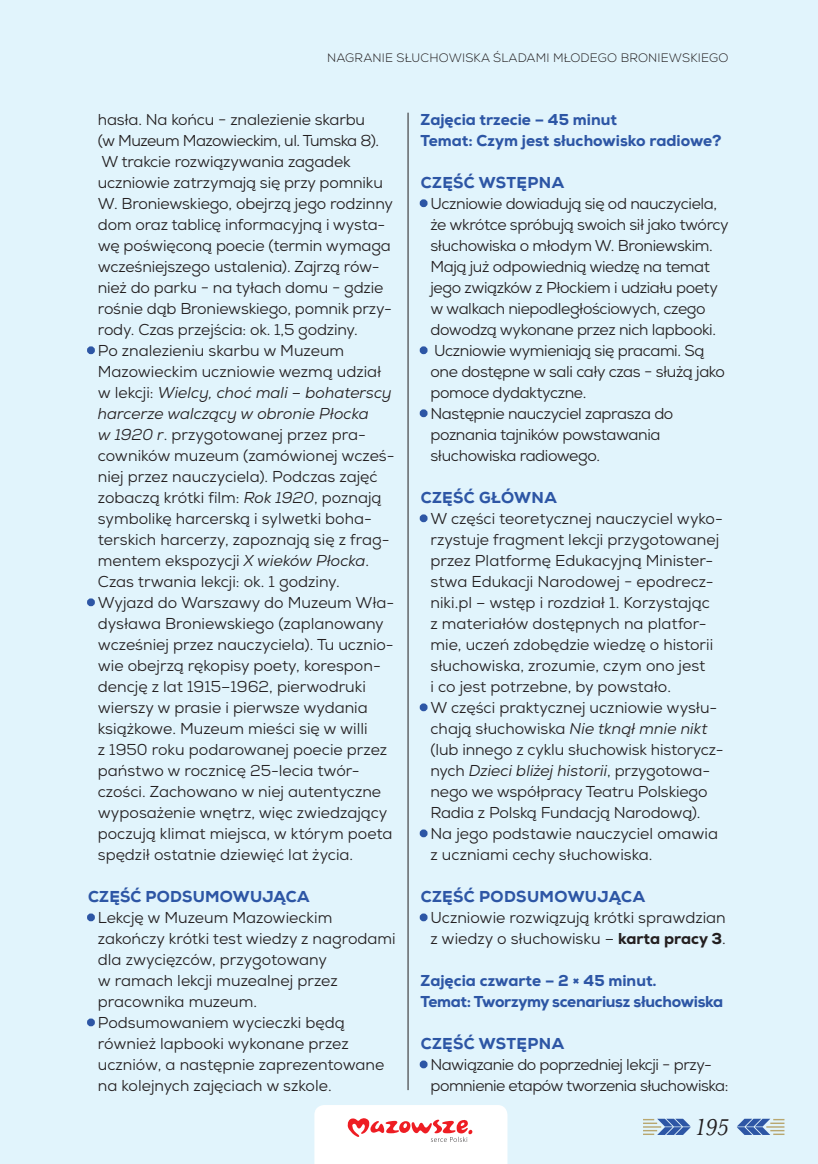
<style>
.page{position:relative;width:818px;height:1164px;background:#fff}
.page>*{position:absolute;margin:0;border:0;box-sizing:border-box;transform-origin:0 0}
.t1{font:italic 26.25px "Mrs Eaves OTCE";color:#231f20}
.t2{font:15.75px/21px "Nexa";letter-spacing:-.01em;color:#231f20}
.t3{font:800 15.75px/21px "Nexa";color:#2d56a5}
.t4{font:15.75px/21px "Nexa";letter-spacing:-.03em;color:#231f20}
.t5{font:800 15.75px/21px "Nexa";letter-spacing:-.02em;color:#2d56a5}
.t6{font:300 12.25px "Nexa";letter-spacing:.015em;color:#231f20}
.s1{color:#2d56a5}
.s2{font-style:italic}
.s3{font-weight:800}
</style>
<div class="page">
<div style="left:0;top:0;width:817px;height:1164px;background:#e1f4fc"></div>
<svg style="left:737px;top:1118px;width:47px;height:17px"></svg>
<svg style="left:643px;top:1118px;width:47px;height:17px"></svg>
<svg style="left:314px;top:1105px;width:193px;height:59px;background:#fcecec"></svg>
<div style="left:87px;top:346px;width:8px;height:8px;border:5px solid #2d56a5;border-radius:50%"></div>
<div style="left:87px;top:598px;width:8px;height:8px;border:5px solid #2d56a5;border-radius:50%"></div>
<div style="left:87px;top:913px;width:8px;height:8px;border:5px solid #2d56a5;border-radius:50%"></div>
<div style="left:87px;top:1018px;width:8px;height:8px;border:5px solid #2d56a5;border-radius:50%"></div>
<div style="left:419px;top:199px;width:8px;height:8px;border:5px solid #2d56a5;border-radius:50%"></div>
<div style="left:419px;top:346px;width:8px;height:8px;border:5px solid #2d56a5;border-radius:50%"></div>
<div style="left:419px;top:409px;width:8px;height:8px;border:5px solid #2d56a5;border-radius:50%"></div>
<div style="left:419px;top:514px;width:8px;height:8px;border:5px solid #2d56a5;border-radius:50%"></div>
<div style="left:419px;top:703px;width:8px;height:8px;border:5px solid #2d56a5;border-radius:50%"></div>
<div style="left:419px;top:829px;width:8px;height:8px;border:5px solid #2d56a5;border-radius:50%"></div>
<div style="left:419px;top:913px;width:8px;height:8px;border:5px solid #2d56a5;border-radius:50%"></div>
<div style="left:419px;top:1060px;width:8px;height:8px;border:5px solid #2d56a5;border-radius:50%"></div>
<hr style="left:407px;top:113px;width:1px;height:977px;background:#231f20">
<p class="t6" style="left:327px;top:51px;width:402px">NAGRAN IE SŁUCHOWISKA ŚLADAMI MŁODEGO BRON IEWSKIEGO</p>
<p class="t2" style="left:98px;top:109px;width:296px">hasła. Na końcu − znalezienie skarbu<br>(w Muzeum Mazowieckim, ul. Tumska 8).<br>W trakcie rozwiązywania zagadek uczniowie zatrzymają się przy pomniku W. Broniewskiego, obejrzą jego rodzinny dom oraz tablicę informacyjną i wysta&shy;wę poświęconą poecie (termin wymaga wcześniejszego ustalenia). Zajrzą rów&shy;nież do parku − na tyłach domu − gdzie rośnie dąb Broniewskiego, pomnik przy&shy;rody. Czas przejścia: ok. 1,5 godziny.</p>
<p class="t2" style="left:98px;top:340px;width:296px;text-indent:-10px"><span class="s1">•</span> Po znalezieniu skarbu w Muzeum Mazowieckim uczniowie wezmą udział w lekcji: <span class="s2">Wielcy, choć mali – bohaterscy harcerze walczący w obronie Płocka<br>w 1920 r</span>. przygotowanej przez pra&shy;cowników muzeum (zamówionej wcześ&shy;niej przez nauczyciela). Podczas zajęć zobaczą krótki film: <span class="s2">Rok 1920</span>, poznają symbolikę harcerską i sylwetki boha&shy;terskich harcerzy, zapoznają się z frag&shy;mentem ekspozycji <span class="s2">X wieków Płocka</span>.<br>Czas trwania lekcji: ok. 1 godziny.</p>
<p class="t2" style="left:98px;top:592px;width:298px;text-indent:-10px"><span class="s1">•</span> Wyjazd do Warszawy do Muzeum Wła&shy;dysława Broniewskiego (zaplanowany wcześniej przez nauczyciela). Tu ucznio&shy;wie obejrzą rękopisy poety, korespon&shy;dencję z lat 1915–1962, pierwodruki wierszy w prasie i pierwsze wydania książkowe. Muzeum mieści się w willi<br>z 1950 roku podarowanej poecie przez państwo w rocznicę 25-lecia twór&shy;czości. Zachowano w niej autentyczne wyposażenie wnętrz, więc zwiedzający poczują klimat miejsca, w którym poeta spędził ostatnie dziewięć lat życia.</p>
<p class="t3" style="left:88px;top:886px;width:23px">Część</p>
<p class="t3" style="left:145px;top:886px;width:38px">podsum</p>
<p class="t3" style="left:220px;top:886px;width:43px">owując</p>
<p class="t3" style="left:297px;top:886px;width:14px">a</p>
<p class="t2" style="left:98px;top:907px;width:299px;text-indent:-10px"><span class="s1">•</span> Lekcję w Muzeum Mazowieckim zakończy krótki test wiedzy z nagrodami dla zwycięzców, przygotowany<br>w ramach lekcji muzealnej przez pracownika muzeum.</p>
<p class="t2" style="left:98px;top:1012px;width:288px;text-indent:-10px"><span class="s1">•</span> Podsumowaniem wycieczki będą również lapbooki wykonane przez uczniów, a następnie zaprezentowane na kolejnych zajęciach w szkole.</p>
<p class="t3" style="left:420px;top:109px;width:302px">Zajęcia trzecie – 45 minut<br>Temat: Czym jest słuchowisko radiowe?</p>
<p class="t3" style="left:420px;top:172px;width:23px">Część</p>
<p class="t3" style="left:478px;top:172px;width:50px">wstępn</p>
<p class="t3" style="left:551px;top:172px;width:14px">a</p>
<p class="t2" style="left:430px;top:193px;width:300px;text-indent:-10px"><span class="s1">•</span> Uczniowie dowiadują się od nauczyciela, że wkrótce spróbują swoich sił jako twórcy słuchowiska o młodym W. Broniewskim.<br>Mają już odpowiednią wiedzę na temat jego związków z Płockiem i udziału poety w walkach niepodległościowych, czego dowodzą wykonane przez nich lapbooki.</p>
<p class="t2" style="left:430px;top:340px;width:296px;text-indent:-10px"><span class="s1">•</span> Uczniowie wymieniają się pracami. Są one dostępne w sali cały czas − służą jako pomoce dydaktyczne.</p>
<p class="t2" style="left:430px;top:403px;width:244px;text-indent:-10px"><span class="s1">•</span> Następnie nauczyciel zaprasza do poznania tajników powstawania słuchowiska radiowego.</p>
<p class="t3" style="left:420px;top:487px;width:23px">Część</p>
<p class="t3" style="left:479px;top:487px;width:79px">główna</p>
<p class="t2" style="left:430px;top:508px;width:294px;text-indent:-10px"><span class="s1">•</span> W części teoretycznej nauczyciel wyko&shy;rzystuje fragment lekcji przygotowanej przez Platformę Edukacyjną Minister&shy;stwa Edukacji Narodowej − epodrecz&shy;niki.pl – wstęp i rozdział 1. Korzystając<br>z materiałów dostępnych na platfor&shy;mie, uczeń zdobędzie wiedzę o historii słuchowiska, zrozumie, czym ono jest<br>i co jest potrzebne, by powstało.</p>
<p class="t2" style="left:430px;top:697px;width:294px;text-indent:-10px"><span class="s1">•</span> W części praktycznej uczniowie wysłu&shy;chają słuchowiska <span class="s2">Nie tknął mnie nikt </span>(lub innego z cyklu słuchowisk historycz&shy;nych <span class="s2">Dzieci bliżej historii</span>, przygotowa&shy;nego we współpracy Teatru Polskiego Radia z Polską Fundacją Narodową).</p>
<p class="t2" style="left:430px;top:823px;width:289px;text-indent:-10px"><span class="s1">•</span> Na jego podstawie nauczyciel omawia z uczniami cechy słuchowiska.</p>
<p class="t3" style="left:420px;top:886px;width:23px">Część</p>
<p class="t3" style="left:479px;top:886px;width:38px">podsum</p>
<p class="t3" style="left:554px;top:886px;width:43px">owując</p>
<p class="t3" style="left:632px;top:886px;width:14px">a</p>
<p class="t2" style="left:420px;top:907px;width:306px;text-align:right"><span class="s1">•</span> Uczniowie rozwiązują krótki sprawdzian z wiedzy o słuchowisku – <span class="s3">karta pracy 3</span>.</p>
<p class="t5" style="left:420px;top:970px;width:304px">Zajęcia czwarte – 2 × 45 minut.<br>Temat: Tworzymy scenariusz słuchowiska</p>
<p class="t3" style="left:420px;top:1033px;width:23px">Część</p>
<p class="t3" style="left:478px;top:1033px;width:50px">wstępn</p>
<p class="t3" style="left:551px;top:1033px;width:14px">a</p>
<p class="t4" style="left:430px;top:1054px;width:299px;text-indent:-10px"><span class="s1">•</span> Nawiązanie do poprzedniej lekcji − przy&shy;pomnienie etapów tworzenia słuchowiska:</p>
<h1 class="t1" style="left:695px;top:1113px;width:34px">195</h1>
</div>
